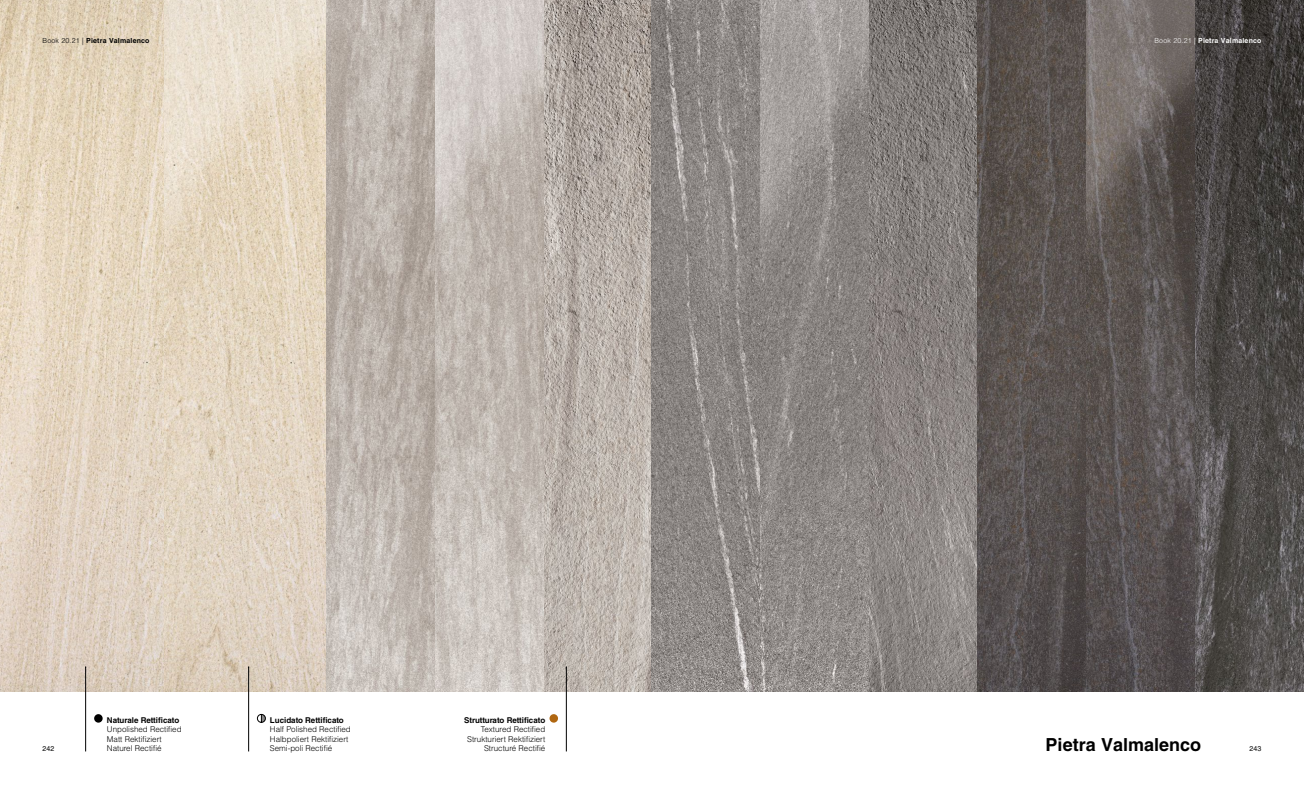
<style>
.page{position:relative;width:1304px;height:794px;background:#fff}
.page>*{position:absolute;margin:0;border:0;box-sizing:border-box;transform-origin:0 0}
.t1{font:700 18px "Helvetica LT Std";color:#000}
.t2{font:300 8px/9.6px "Helvetica LT Std";color:#000}
.t3{font:700 8px "Helvetica LT Std";color:#000}
.t4{font:700 7px "Helvetica LT Std";letter-spacing:.025em;color:#000}
.t5{font:700 7px "Helvetica LT Std";letter-spacing:.025em;color:#fff}
.t6{font:7px "Helvetica LT Std";letter-spacing:.025em;color:#000}
.s1{font-weight:300}
</style>
<div class="page">
<img style="left:0;top:0;width:1087px;height:692px">
<svg style="left:761px;top:0;width:108px;height:692px;background:#928d8a"></svg>
<svg style="left:869px;top:0;width:109px;height:692px;background:#87817e"></svg>
<svg style="left:1087px;top:0;width:108px;height:692px;background:#605957"></svg>
<svg style="left:1195px;top:0;width:109px;height:692px;background:#4c4846"></svg>
<svg style="left:435px;top:0;width:108px;height:692px;background:#c7c0ba"></svg>
<svg style="left:257px;top:713px;width:9px;height:10px"></svg>
<div style="left:550px;top:714px;width:8px;height:8px;background:#b06711;border-radius:50%"></div>
<div style="left:94px;top:714px;width:9px;height:8px;background:#000;border-radius:50%"></div>
<hr style="left:248px;top:667px;width:1px;height:84px;background:#000">
<hr style="left:566px;top:667px;width:1px;height:84px;background:#000">
<hr style="left:85px;top:667px;width:1px;height:84px;background:#000">
<p class="t4" style="left:43px;top:36px;width:109px"><span class="s1">Book 20.21 |</span> Pietra Valmalenco</p>
<p class="t5" style="left:1154px;top:36px;width:109px"><span class="s1">Book 20.21 |</span> Pietra Valmalenco</p>
<p class="t3" style="left:464px;top:715px;width:83px">Strutturato Rettificato</p>
<p class="t2" style="left:467px;top:724px;width:80px;text-align:right">Textured Rectified<br>Strukturiert Rektifiziert<br>Structuré Rectifié</p>
<p class="t3" style="left:107px;top:715px;width:74px">Naturale Rettificato</p>
<p class="t2" style="left:107px;top:724px;width:76px">Unpolished Rectified<br>Matt Rektifiziert<br>Naturel Rectifié</p>
<p class="t3" style="left:270px;top:715px;width:75px">Lucidato Rettificato</p>
<p class="t2" style="left:270px;top:724px;width:82px">Half Polished Rectified<br>Halbpoliert Rektifiziert<br>Semi-poli Rectifié</p>
<p class="t6" style="left:43px;top:745px;width:14px">242</p>
<h1 class="t1" style="left:1046px;top:734px;width:157px">Pietra Valmalenco</h1>
<p class="t6" style="left:1249px;top:745px;width:14px">243</p>
</div>
